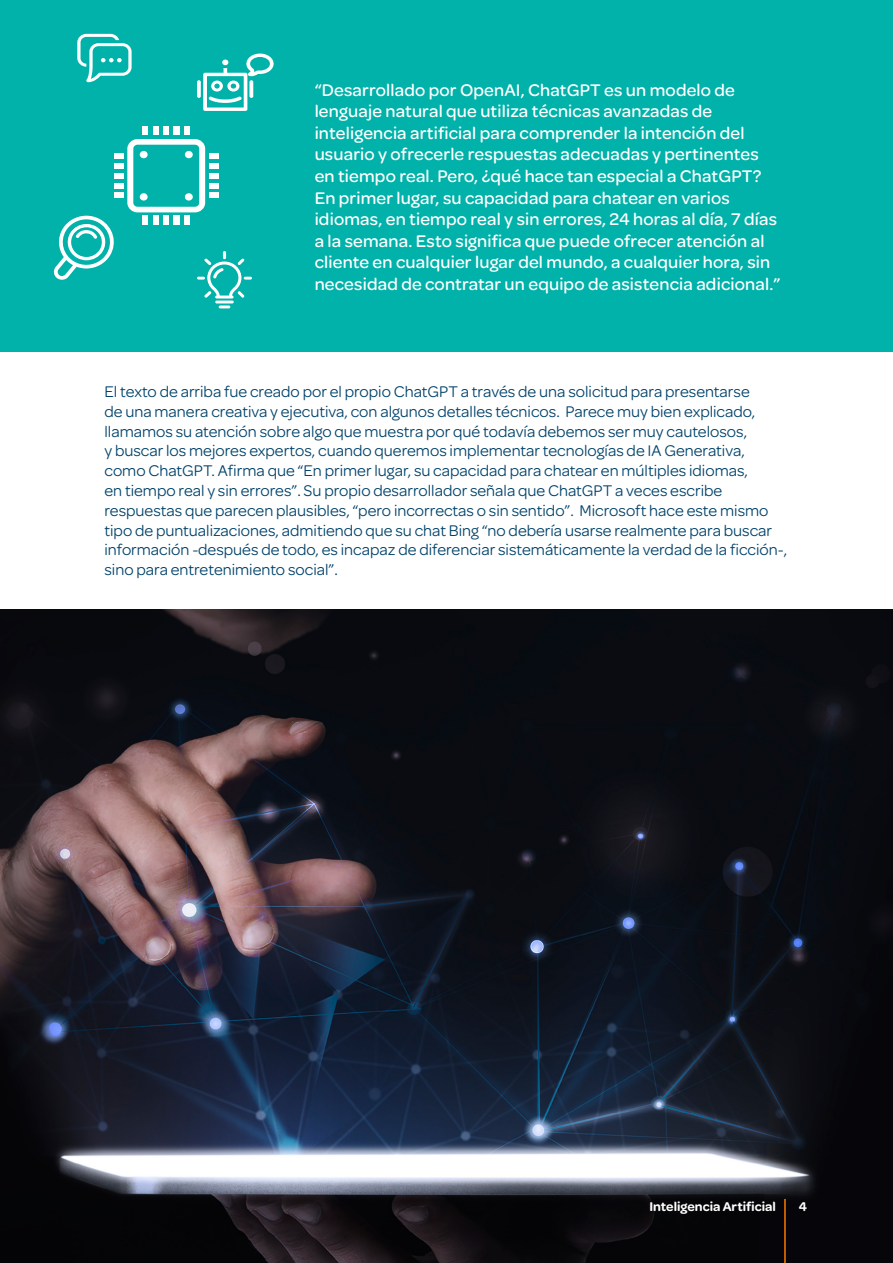
<style>
.page{position:relative;width:893px;height:1263px;background:#fff}
.page>*{position:absolute;margin:0;border:0;box-sizing:border-box;transform-origin:0 0}
.t1{font:500 18px/21.6px "Omnes";letter-spacing:.01em;color:#fff}
.t2{font:16.5px/19.8px "Omnes";color:#01426a}
.t3{font:600 13.5px "Omnes";color:#fff}
</style>
<div class="page">
<img style="left:0;top:609px;width:893px;height:654px">
<hr style="left:784px;top:1199px;width:2px;height:64px;background:#ff7900">
<div style="left:0;top:0;width:893px;height:351px;background:#00b2a9"></div>
<div style="left:143px;top:127px;width:5px;height:8px;background:#fff"></div>
<div style="left:153px;top:127px;width:5px;height:8px;background:#fff"></div>
<div style="left:163px;top:127px;width:6px;height:8px;background:#fff"></div>
<div style="left:174px;top:127px;width:6px;height:8px;background:#fff"></div>
<div style="left:184px;top:127px;width:6px;height:8px;background:#fff"></div>
<div style="left:209px;top:193px;width:10px;height:5px;background:#fff"></div>
<div style="left:209px;top:183px;width:10px;height:5px;background:#fff"></div>
<div style="left:209px;top:173px;width:10px;height:6px;background:#fff"></div>
<div style="left:209px;top:163px;width:10px;height:5px;background:#fff"></div>
<div style="left:209px;top:153px;width:10px;height:6px;background:#fff"></div>
<div style="left:184px;top:216px;width:6px;height:9px;background:#fff"></div>
<div style="left:174px;top:216px;width:6px;height:9px;background:#fff"></div>
<div style="left:163px;top:216px;width:6px;height:9px;background:#fff"></div>
<div style="left:153px;top:216px;width:5px;height:9px;background:#fff"></div>
<div style="left:143px;top:216px;width:5px;height:9px;background:#fff"></div>
<div style="left:114px;top:153px;width:9px;height:6px;background:#fff"></div>
<div style="left:114px;top:163px;width:9px;height:5px;background:#fff"></div>
<div style="left:114px;top:173px;width:9px;height:6px;background:#fff"></div>
<div style="left:114px;top:183px;width:9px;height:5px;background:#fff"></div>
<div style="left:114px;top:193px;width:9px;height:5px;background:#fff"></div>
<svg style="left:127px;top:139px;width:78px;height:73px"></svg>
<div style="left:140px;top:193px;width:8px;height:8px;background:#fff;border-radius:50%"></div>
<div style="left:140px;top:151px;width:8px;height:7px;background:#fff;border-radius:50%"></div>
<div style="left:185px;top:193px;width:8px;height:8px;background:#fff;border-radius:50%"></div>
<div style="left:185px;top:151px;width:8px;height:7px;background:#fff;border-radius:50%"></div>
<svg style="left:77px;top:34px;width:55px;height:48px"></svg>
<svg style="left:53px;top:216px;width:61px;height:64px"></svg>
<svg style="left:197px;top:251px;width:55px;height:57px"></svg>
<svg style="left:197px;top:80px;width:4px;height:18px"></svg>
<svg style="left:203px;top:54px;width:71px;height:57px"></svg>
<p class="t1" style="left:315px;top:78px;width:467px">“Desarrollado por OpenAI, ChatGPT es un modelo de lenguaje natural que utiliza técnicas avanzadas de inteligencia artificial para comprender la intención del usuario y ofrecerle respuestas adecuadas y pertinentes en tiempo real. Pero, ¿qué hace tan especial a ChatGPT?<br>En primer lugar, su capacidad para chatear en varios idiomas, en tiempo real y sin errores, 24 horas al día, 7 días a la semana. Esto significa que puede ofrecer atención al cliente en cualquier lugar del mundo, a cualquier hora, sin necesidad de contratar un equipo de asistencia adicional.”</p>
<p class="t2" style="left:104px;top:381px;width:684px">El texto de arriba fue creado por el propio ChatGPT a través de una solicitud para presentarse<br>de una manera creativa y ejecutiva, con algunos detalles técnicos. Parece muy bien explicado, llamamos su atención sobre algo que muestra por qué todavía debemos ser muy cautelosos,<br>y buscar los mejores expertos, cuando queremos implementar tecnologías de IA Generativa, como ChatGPT. Afirma que “En primer lugar, su capacidad para chatear en múltiples idiomas,<br>en tiempo real y sin errores”. Su propio desarrollador señala que ChatGPT a veces escribe respuestas que parecen plausibles, “pero incorrectas o sin sentido”. Microsoft hace este mismo tipo de puntualizaciones, admitiendo que su chat Bing “no debería usarse realmente para buscar información -después de todo, es incapaz de diferenciar sistemáticamente la verdad de la ficción-, sino para entretenimiento social”.</p>
<p class="t3" style="left:649px;top:1197px;width:128px">Inteligencia Artificial</p>
<p class="t3" style="left:799px;top:1197px;width:10px">4</p>
</div>
